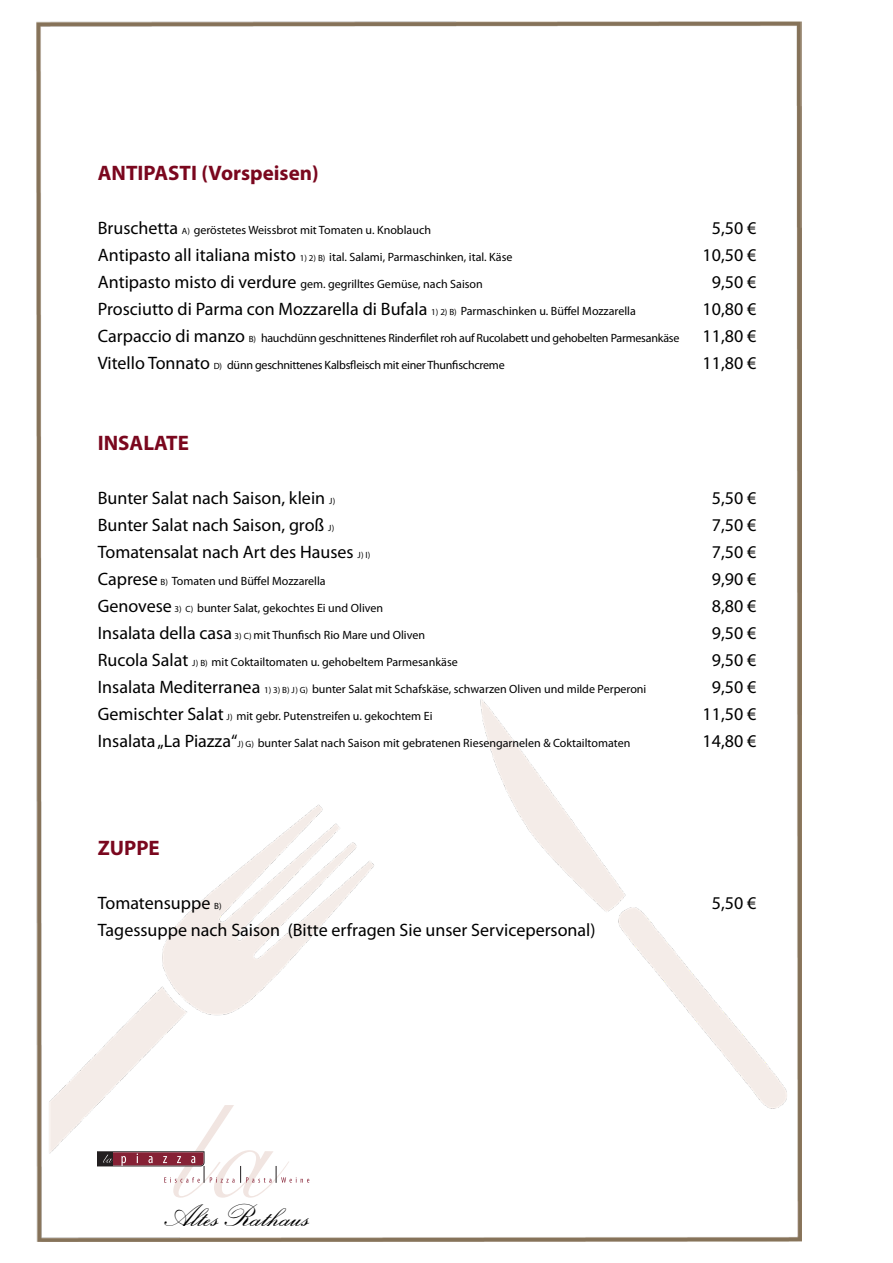
<style>
.page{position:relative;width:893px;height:1263px;background:#fff}
.page>*{position:absolute;margin:0;border:0;box-sizing:border-box;transform-origin:0 0}
.t1{font:31.2px "Exmouth";color:#000}
.t2{font:700 21px "Myriad Pro";color:#7a071e}
.t3{font:18px "Myriad Pro";color:#000}
.t4{font:12px "Myriad Pro";color:#000}
.t5{font:12px "Myriad Pro";letter-spacing:-.02em;color:#000}
.s1{font-size:18px}
.s2{font-size:9px}
.s3{font-size:12px}
</style>
<div class="page">
<img style="left:37px;top:21px;width:765px;height:1220px">
<div style="left:97px;top:1105px;width:215px;height:130px;background:#fff"></div>
<svg style="left:97px;top:1105px;width:212px;height:93px"></svg>
<h2 class="t2" style="left:98px;top:161px;width:222px">ANTIPASTI (Vorspeisen)</h2>
<p class="t4" style="left:98px;top:223px;width:335px"><span class="s1">Bruschetta</span> <span class="s2">A)</span> geröstetes Weissbrot mit Tomaten u. Knoblauch</p>
<h3 class="t3" style="left:712px;top:218px;width:46px">5,50 €</h3>
<p class="t4" style="left:98px;top:250px;width:416px"><span class="s1">Antipasto all italiana misto</span> <span class="s2">1) 2) B)</span> ital. Salami, Parmaschinken, ital. Käse</p>
<h3 class="t3" style="left:703px;top:245px;width:55px">10,50 €</h3>
<p class="t4" style="left:98px;top:277px;width:386px"><span class="s1">Antipasto misto di verdure</span> gem. gegrilltes Gemüse, nach Saison</p>
<h3 class="t3" style="left:712px;top:272px;width:46px">9,50 €</h3>
<h3 class="t3" style="left:98px;top:299px;width:539px">Prosciutto di Parma con Mozzarella di Bufala <span class="s2">1) 2) B)</span> <span class="s3">Parmaschinken u. Büffel Mozzarella</span></h3>
<h3 class="t3" style="left:703px;top:299px;width:55px">10,80 €</h3>
<p class="t5" style="left:98px;top:331px;width:583px"><span class="s1">Carpaccio di manzo</span> <span class="s2">B)</span> hauchdünn geschnittenes Rinderfilet roh auf Rucolabett und gehobelten Parmesankäse</p>
<h3 class="t3" style="left:703px;top:326px;width:55px">11,80 €</h3>
<p class="t5" style="left:98px;top:358px;width:408px"><span class="s1">Vitello Tonnato</span> <span class="s2">D)</span> dünn geschnittenes Kalbsfleisch mit einer Thunfischcreme</p>
<h3 class="t3" style="left:703px;top:353px;width:55px">11,80 €</h3>
<h2 class="t2" style="left:98px;top:431px;width:93px">INSALATE</h2>
<h3 class="t3" style="left:98px;top:488px;width:239px">Bunter Salat nach Saison, klein <span class="s2">J)</span></h3>
<h3 class="t3" style="left:712px;top:488px;width:46px">5,50 €</h3>
<h3 class="t3" style="left:98px;top:515px;width:238px">Bunter Salat nach Saison, groß <span class="s2">J)</span></h3>
<h3 class="t3" style="left:712px;top:515px;width:46px">7,50 €</h3>
<h3 class="t3" style="left:98px;top:542px;width:274px">Tomatensalat nach Art des Hauses <span class="s2">J) I)</span></h3>
<h3 class="t3" style="left:712px;top:542px;width:46px">7,50 €</h3>
<p class="t4" style="left:98px;top:574px;width:229px"><span class="s1">Caprese</span> <span class="s2">B)</span> Tomaten und Büffel Mozzarella</p>
<h3 class="t3" style="left:712px;top:569px;width:46px">9,90 €</h3>
<p class="t4" style="left:98px;top:601px;width:287px"><span class="s1">Genovese</span> <span class="s2">3) C)</span> bunter Salat, gekochtes Ei und Oliven</p>
<h3 class="t3" style="left:712px;top:596px;width:46px">8,80 €</h3>
<p class="t4" style="left:98px;top:628px;width:329px"><span class="s1">Insalata della casa</span> <span class="s2">3) C)</span> mit Thunfisch Rio Mare und Oliven</p>
<h3 class="t3" style="left:712px;top:623px;width:46px">9,50 €</h3>
<p class="t4" style="left:98px;top:655px;width:361px"><span class="s1">Rucola Salat</span> <span class="s2">J) B)</span> mit Coktailtomaten u. gehobeltem Parmesankäse</p>
<h3 class="t3" style="left:712px;top:650px;width:46px">9,50 €</h3>
<p class="t4" style="left:98px;top:682px;width:550px"><span class="s1">Insalata Mediterranea</span> <span class="s2">1) 3) B) J) G)</span> bunter Salat mit Schafskäse, schwarzen Oliven und milde Perperoni</p>
<h3 class="t3" style="left:712px;top:677px;width:46px">9,50 €</h3>
<p class="t4" style="left:98px;top:709px;width:336px"><span class="s1">Gemischter Salat</span> <span class="s2">J)</span> mit gebr. Putenstreifen u. gekochtem Ei</p>
<h3 class="t3" style="left:703px;top:704px;width:55px">11,50 €</h3>
<p class="t4" style="left:98px;top:736px;width:534px"><span class="s1">Insalata „La Piazza“</span><span class="s2">J) G)</span> bunter Salat nach Saison mit gebratenen Riesengarnelen &amp; Coktailtomaten</p>
<h3 class="t3" style="left:703px;top:731px;width:55px">14,80 €</h3>
<h2 class="t2" style="left:98px;top:836px;width:64px">ZUPPE</h2>
<h3 class="t3" style="left:98px;top:893px;width:125px">Tomatensuppe <span class="s2">B)</span></h3>
<h3 class="t3" style="left:712px;top:893px;width:46px">5,50 €</h3>
<h3 class="t3" style="left:98px;top:920px;width:499px">Tagessuppe nach Saison (Bitte erfragen Sie unser Servicepersonal)</h3>
<h1 class="t1" style="left:163px;top:1197px;width:151px">AltesRathaus</h1>
</div>
